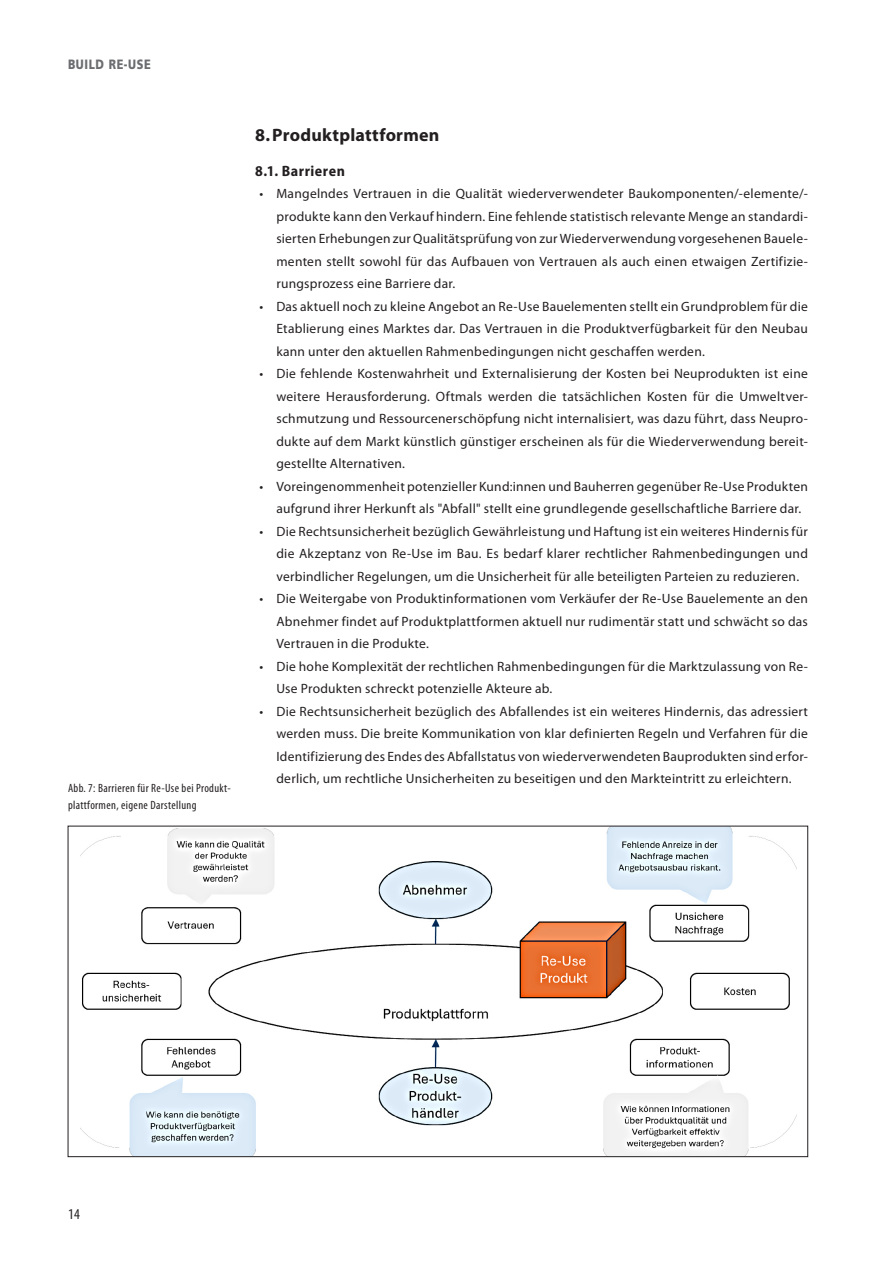
<style>
.page{position:relative;width:893px;height:1263px;background:#fff}
.page>*{position:absolute;margin:0;border:0;box-sizing:border-box;transform-origin:0 0}
.t1{font:700 18px "Myriad Pro";letter-spacing:.015em;color:#231f20}
.t2{font:700 semi-condensed 15px "Myriad Pro";letter-spacing:.035em;color:#231f20}
.t3{font:condensed 15px "Myriad Pro";color:#231f20}
.t4{font:13.5px/22.5px "Myriad Pro";letter-spacing:.02em;color:#231f20;text-align:justify}
.t5{font:900 13.5px "Frutiger";letter-spacing:.05em;color:#6c6d70;scale:.82 1}
.t6{font:condensed 12px/16.5px "Myriad Pro";letter-spacing:.03em;color:#231f20}
</style>
<div class="page">
<img style="left:81px;top:828px;width:716px;height:327px">
<p class="t5" style="left:68px;top:56px;width:102px">BUILD RE-USE</p>
<p class="t6" style="left:68px;top:780px;width:164px">Abb. 7: Barrieren für Re-Use bei Produkt&shy;plattformen, eigene Darstellung</p>
<h1 class="t1" style="left:255px;top:123px;width:186px">8.Produktplattformen</h1>
<p class="t2" style="left:255px;top:162px;width:91px">8.1. Barrieren</p>
<p class="t4" style="left:276px;top:182px;width:533px;text-indent:-17px">• Mangelndes Vertrauen in die Qualität wiederverwendeter Baukomponenten/-elemente/- produkte kann den Verkauf hindern. Eine fehlende statistisch relevante Menge an standardi&shy;sierten Erhebungen zur Qualitätsprüfung von zur Wiederverwendung vorgesehenen Bauele&shy;menten stellt sowohl für das Aufbauen von Vertrauen als auch einen etwaigen Zertifizie&shy;rungsprozess eine Barriere dar.</p>
<p class="t4" style="left:276px;top:295px;width:533px;text-indent:-17px">• Das aktuell noch zu kleine Angebot an Re-Use Bauelementen stellt ein Grundproblem für die Etablierung eines Marktes dar. Das Vertrauen in die Produktverfügbarkeit für den Neubau kann unter den aktuellen Rahmenbedingungen nicht geschaffen werden.</p>
<p class="t4" style="left:276px;top:362px;width:533px;text-indent:-17px">• Die fehlende Kostenwahrheit und Externalisierung der Kosten bei Neuprodukten ist eine weitere Herausforderung. Oftmals werden die tatsächlichen Kosten für die Umweltver&shy;schmutzung und Ressourcenerschöpfung nicht internalisiert, was dazu führt, dass Neupro&shy;dukte auf dem Markt künstlich günstiger erscheinen als für die Wiederverwendung bereit&shy;gestellte Alternativen.</p>
<p class="t4" style="left:276px;top:475px;width:533px;text-indent:-17px">• Voreingenommenheit potenzieller Kund:innen und Bauherren gegenüber Re-Use Produkten aufgrund ihrer Herkunft als "Abfall" stellt eine grundlegende gesellschaftliche Barriere dar.</p>
<p class="t4" style="left:276px;top:520px;width:533px;text-indent:-17px">• Die Rechtsunsicherheit bezüglich Gewährleistung und Haftung ist ein weiteres Hindernis für die Akzeptanz von Re-Use im Bau. Es bedarf klarer rechtlicher Rahmenbedingungen und verbindlicher Regelungen, um die Unsicherheit für alle beteiligten Parteien zu reduzieren.</p>
<p class="t4" style="left:276px;top:587px;width:533px;text-indent:-17px">• Die Weitergabe von Produktinformationen vom Verkäufer der Re-Use Bauelemente an den Abnehmer findet auf Produktplattformen aktuell nur rudimentär statt und schwächt so das Vertrauen in die Produkte.</p>
<p class="t4" style="left:276px;top:655px;width:533px;text-indent:-17px">• Die hohe Komplexität der rechtlichen Rahmenbedingungen für die Marktzulassung von Re-<br>Use Produkten schreckt potenzielle Akteure ab.</p>
<p class="t4" style="left:276px;top:700px;width:533px;text-indent:-17px">• Die Rechtsunsicherheit bezüglich des Abfallendes ist ein weiteres Hindernis, das adressiert werden muss. Die breite Kommunikation von klar definierten Regeln und Verfahren für die Identifizierung des Endes des Abfallstatus von wiederverwendeten Bauprodukten sind erfor&shy;derlich, um rechtliche Unsicherheiten zu beseitigen und den Markteintritt zu erleichtern.</p>
<p class="t3" style="left:68px;top:1205px;width:13px">14</p>
</div>
